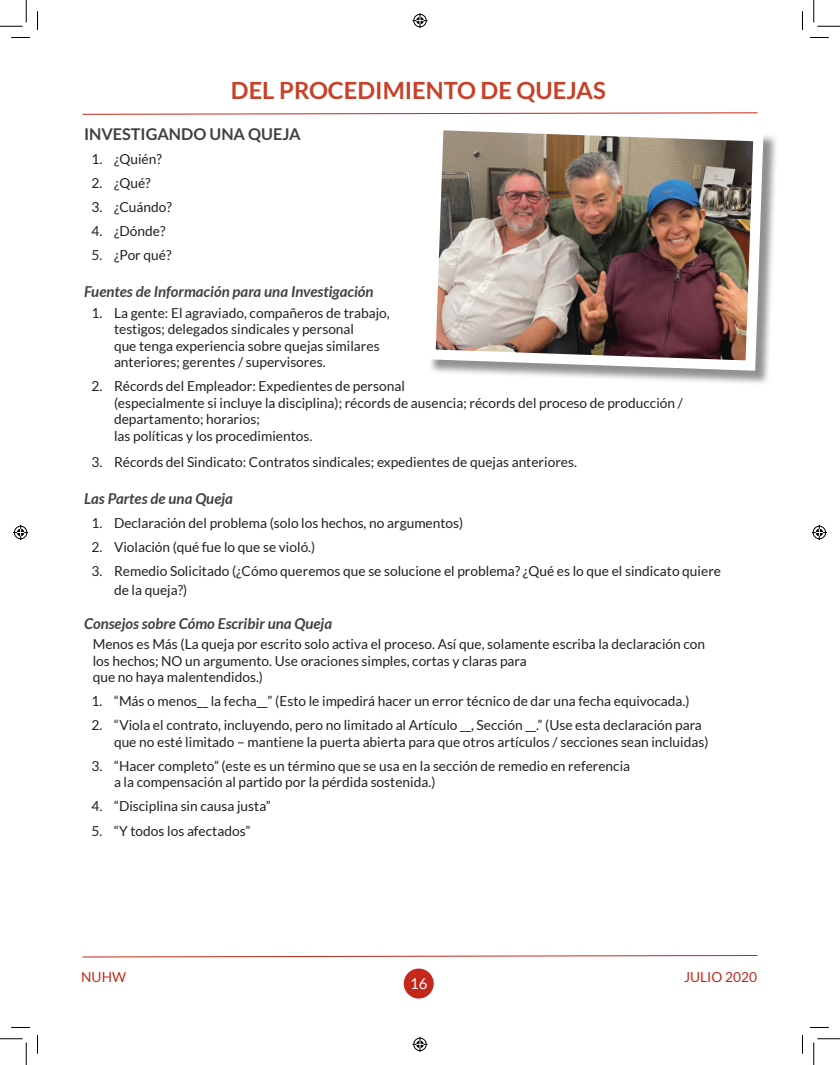
<style>
.page{position:relative;width:840px;height:1065px;background:#fff}
.page>*{position:absolute;margin:0;border:0;box-sizing:border-box;transform-origin:0 0}
.t1{font:700 23.75px "Lato";color:#c84027}
.t2{font:700 16.25px "Lato";color:#414142}
.t3{font:italic 700 15px "Lato";color:#414142}
.t4{font:15px "Lato";color:#fff}
.t5{font:13.75px/16.5px "Lato";color:#231f20}
.t6{font:13.75px "Lato";color:#c3281b}
</style>
<div class="page">
<svg style="left:82px;top:955px;width:676px;height:3px"></svg>
<div style="left:404px;top:969px;width:30px;height:30px;background:#c3281b;border-radius:50%"></div>
<svg style="left:82px;top:112px;width:676px;height:3px"></svg>
<div style="left:428px;top:122px;width:351px;height:264px;background:#231f20;opacity:.5"></div>
<img style="left:428px;top:122px;width:341px;height:254px">
<svg style="left:11px;top:37px;width:19px;height:1px"></svg>
<svg style="left:810px;top:37px;width:19px;height:1px"></svg>
<svg style="left:11px;top:1027px;width:19px;height:1px"></svg>
<svg style="left:810px;top:1027px;width:19px;height:1px"></svg>
<svg style="left:37px;top:11px;width:1px;height:19px"></svg>
<svg style="left:37px;top:1035px;width:1px;height:19px"></svg>
<svg style="left:802px;top:11px;width:1px;height:19px"></svg>
<svg style="left:802px;top:1035px;width:1px;height:19px"></svg>
<svg style="left:0;top:0;width:27px;height:27px"></svg>
<svg style="left:0;top:1039px;width:27px;height:26px"></svg>
<svg style="left:814px;top:0;width:26px;height:27px"></svg>
<svg style="left:814px;top:1039px;width:26px;height:26px"></svg>
<svg style="left:412px;top:13px;width:16px;height:15px"></svg>
<svg style="left:412px;top:1037px;width:16px;height:15px"></svg>
<svg style="left:13px;top:525px;width:15px;height:15px"></svg>
<svg style="left:812px;top:525px;width:15px;height:15px"></svg>
<p class="t1" style="left:231px;top:76px;width:376px">DEL PROCEDIMIENTO DE QUEJAS</p>
<p class="t2" style="left:84px;top:125px;width:218px">INVESTIGANDO UNA QUEJA</p>
<p class="t5" style="left:91px;top:151px;width:72px">1. ¿Quién?</p>
<p class="t5" style="left:91px;top:175px;width:61px">2. ¿Qué?</p>
<p class="t5" style="left:91px;top:199px;width:82px">3. ¿Cuándo?</p>
<p class="t5" style="left:91px;top:223px;width:75px">4. ¿Dónde?</p>
<p class="t5" style="left:91px;top:247px;width:82px">5. ¿Por qué?</p>
<p class="t3" style="left:84px;top:283px;width:291px">Fuentes de Información para una Investigación</p>
<p class="t5" style="left:114px;top:304px;width:277px;text-indent:-22px">1. La gente: El agraviado, compañeros de trabajo, testigos; delegados sindicales y personal<br>que tenga experiencia sobre quejas similares anteriores; gerentes / supervisores.</p>
<p class="t5" style="left:114px;top:378px;width:570px;text-indent:-22px">2. Récords del Empleador: Expedientes de personal<br>(especialmente si incluye la disciplina); récords de ausencia; récords del proceso de producción / departamento; horarios;<br>las políticas y los procedimientos.</p>
<p class="t5" style="left:91px;top:454px;width:487px">3. Récords del Sindicato: Contratos sindicales; expedientes de quejas anteriores.</p>
<p class="t3" style="left:84px;top:490px;width:151px">Las Partes de una Queja</p>
<p class="t5" style="left:91px;top:515px;width:373px">1. Declaración del problema (solo los hechos, no argumentos)</p>
<p class="t5" style="left:91px;top:539px;width:225px">2. Violación (qué fue lo que se violó.)</p>
<p class="t5" style="left:114px;top:562px;width:609px;line-height:18.8px;text-indent:-22px">3. Remedio Solicitado (¿Cómo queremos que se solucione el problema? ¿Qué es lo que el sindicato quiere de la queja?)</p>
<p class="t3" style="left:84px;top:615px;width:250px">Consejos sobre Cómo Escribir una Queja</p>
<p class="t5" style="left:93px;top:636px;width:614px">Menos es Más (La queja por escrito solo activa el proceso. Así que, solamente escriba la declaración con los hechos; NO un argumento. Use oraciones simples, cortas y claras para<br>que no haya malentendidos.)</p>
<p class="t5" style="left:91px;top:693px;width:600px">1. “Más o menos__ la fecha__” (Esto le impedirá hacer un error técnico de dar una fecha equivocada.)</p>
<p class="t5" style="left:114px;top:717px;width:596px;text-indent:-22px">2. “Viola el contrato, incluyendo, pero no limitado al Artículo __, Sección __.” (Use esta declaración para que no esté limitado – mantiene la puerta abierta para que otros artículos / secciones sean incluidas)</p>
<p class="t5" style="left:114px;top:757px;width:518px;text-indent:-22px">3. “Hacer completo” (este es un término que se usa en la sección de remedio en referencia a la compensación al partido por la pérdida sostenida.)</p>
<p class="t5" style="left:91px;top:798px;width:181px">4. “Disciplina sin causa justa”</p>
<p class="t5" style="left:91px;top:823px;width:161px">5. “Y todos los afectados”</p>
<p class="t6" style="left:81px;top:969px;width:46px">NUHW</p>
<p class="t6" style="left:684px;top:969px;width:74px">JULIO 2020</p>
<p class="t4" style="left:410px;top:976px;width:19px">16</p>
</div>
